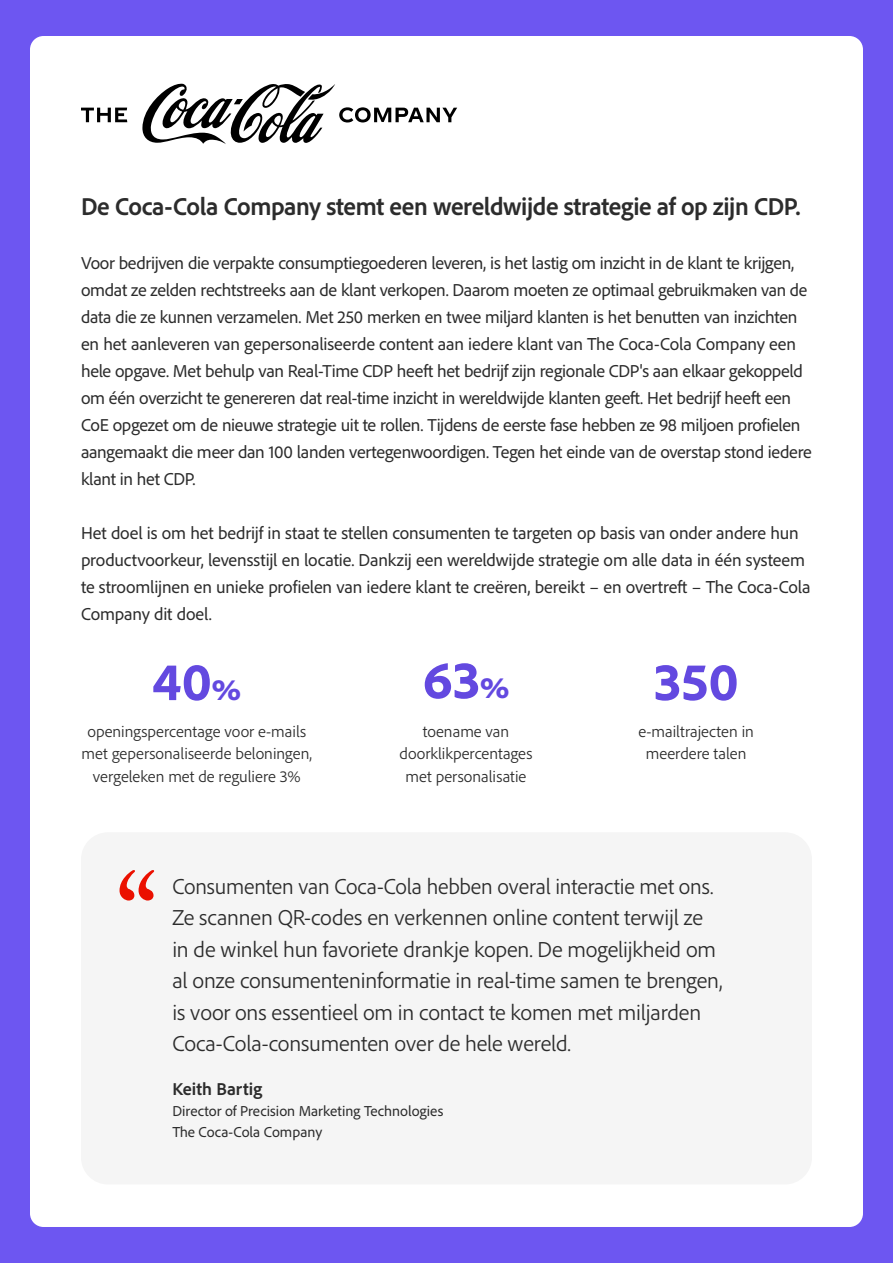
<style>
.page{position:relative;width:893px;height:1263px;background:#6d56f1}
.page>*{position:absolute;margin:0;border:0;box-sizing:border-box;transform-origin:0 0}
.t1{font:800 54.6px "Adobe Clean";letter-spacing:-.01em;color:#6349e0}
.t2{font:700 25.5px "Adobe Clean";letter-spacing:-.015em;color:#2c2c2c}
.t3{font:300 22.5px/31.5px "Adobe Clean";letter-spacing:-.01em;color:#2c2c2c}
.t4{font:18px/27px "Adobe Clean";letter-spacing:-.015em;color:#2c2c2c}
.t5{font:700 18px "Adobe Clean";letter-spacing:.005em;color:#2c2c2c}
.t6{font:300 16.5px/22.5px "Adobe Clean";color:#2c2c2c;text-align:center}
.t7{font:15px/21px "Adobe Clean";color:#2c2c2c}
.s1{font-size:35.85px}
</style>
<div class="page">
<div style="left:30px;top:36px;width:833px;height:1191px;background:#fff;border-radius:14px"></div>
<div style="left:81px;top:832px;width:731px;height:352px;background:#f5f5f5;border-radius:27px"></div>
<svg style="left:120px;top:870px;width:34px;height:30px"></svg>
<svg style="left:81px;top:108px;width:46px;height:14px"></svg>
<svg style="left:142px;top:84px;width:315px;height:60px"></svg>
<h2 class="t2" style="left:81px;top:190px;width:721px">De Coca-Cola Company stemt een wereldwijde strategie af op zijn CDP.</h2>
<p class="t4" style="left:81px;top:249px;width:732px">Voor bedrijven die verpakte consumptiegoederen leveren, is het lastig om inzicht in de klant te krijgen, omdat ze zelden rechtstreeks aan de klant verkopen. Daarom moeten ze optimaal gebruikmaken van de data die ze kunnen verzamelen. Met 250 merken en twee miljard klanten is het benutten van inzichten en het aanleveren van gepersonaliseerde content aan iedere klant van The Coca-Cola Company een hele opgave. Met behulp van Real-Time CDP heeft het bedrijf zijn regionale CDP's aan elkaar gekoppeld om één overzicht te genereren dat real-time inzicht in wereldwijde klanten geeft. Het bedrijf heeft een CoE opgezet om de nieuwe strategie uit te rollen. Tijdens de eerste fase hebben ze 98 miljoen profielen aangemaakt die meer dan 100 landen vertegenwoordigen. Tegen het einde van de overstap stond iedere klant in het CDP.</p>
<p class="t4" style="left:81px;top:519px;width:731px">Het doel is om het bedrijf in staat te stellen consumenten te targeten op basis van onder andere hun productvoorkeur, levensstijl en locatie. Dankzij een wereldwijde strategie om alle data in één systeem te stroomlijnen en unieke profielen van iedere klant te creëren, bereikt – en overtreft – The Coca-Cola Company dit doel.</p>
<h1 class="t1" style="left:152px;top:646px;width:91px">40<span class="s1">%</span></h1>
<h1 class="t1" style="left:423px;top:644px;width:89px">63<span class="s1">%</span></h1>
<h1 class="t1" style="left:653px;top:646px;width:87px">350</h1>
<p class="t6" style="left:82px;top:720px;width:232px">openingspercentage voor e-mails met gepersonaliseerde beloningen, vergeleken met de reguliere 3%</p>
<p class="t6" style="left:399px;top:720px;width:134px">toename van doorklikpercentages met personalisatie</p>
<p class="t6" style="left:638px;top:720px;width:117px">e-mailtrajecten in meerdere talen</p>
<p class="t3" style="left:172px;top:870px;width:552px">Consumenten van Coca-Cola hebben overal interactie met ons.<br>Ze scannen QR-codes en verkennen online content terwijl ze in de winkel hun favoriete drankje kopen. De mogelijkheid om al onze consumenteninformatie in real-time samen te brengen, is voor ons essentieel om in contact te komen met miljarden Coca-Cola-consumenten over de hele wereld.</p>
<p class="t5" style="left:172px;top:1078px;width:91px">Keith Bartig</p>
<p class="t7" style="left:172px;top:1100px;width:273px">Director of Precision Marketing Technologies<br>The Coca-Cola Company</p>
</div>
